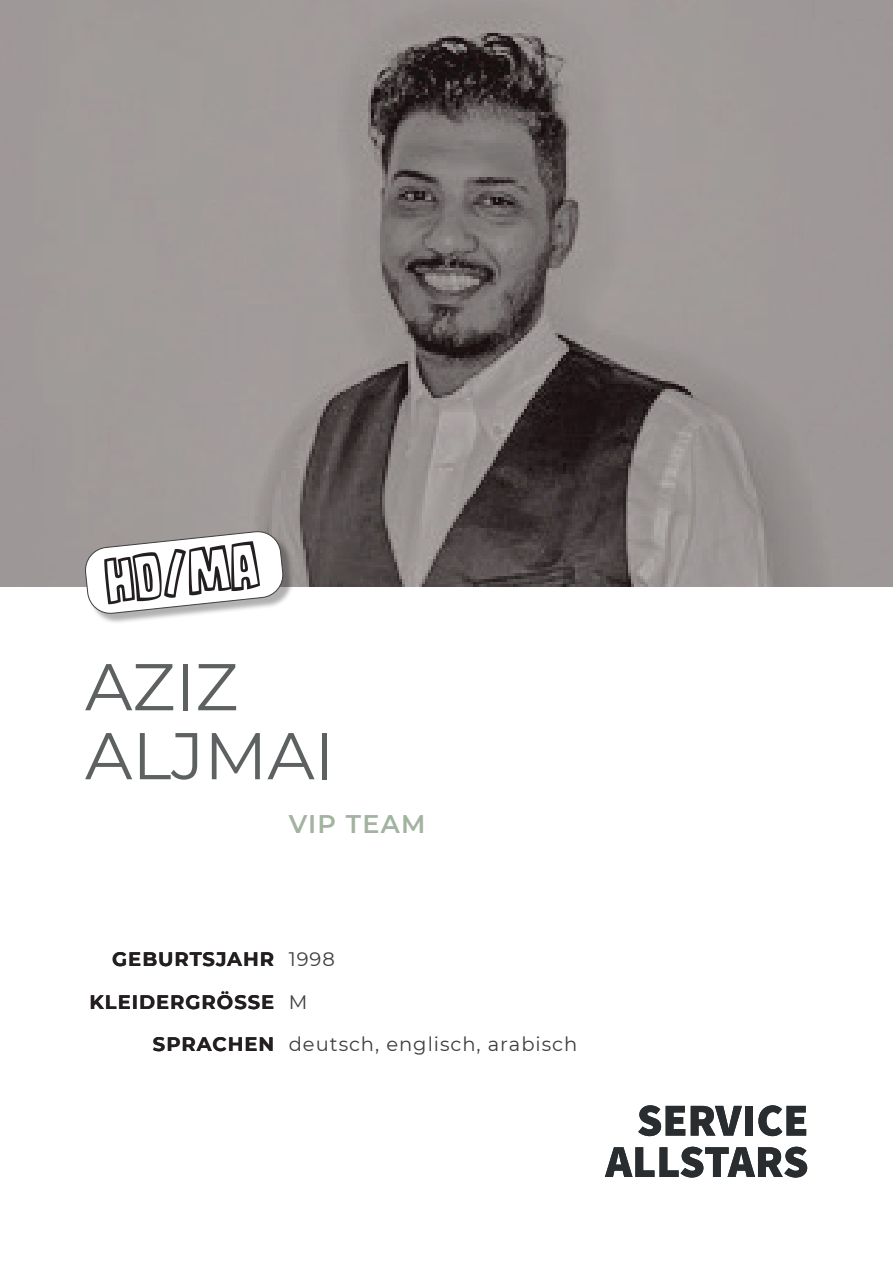
<style>
.page{position:relative;width:893px;height:1263px;background:#fff}
.page>*{position:absolute;margin:0;border:0;box-sizing:border-box;transform-origin:0 0}
.t1{font:67.35px "CC Dynamic Duo Open Variable";color:#231f20}
.t2{font:66px/69px "Montserrat";color:#5d6161}
.t3{font:600 25.5px "Montserrat";letter-spacing:.05em;color:#a2b3a0}
.t4{font:700 19.5px/42.5px "Montserrat";letter-spacing:.05em;color:#231f20;text-align:right}
.t5{font:19.5px/42.5px "Montserrat";letter-spacing:.05em;color:#3e3e3f}
</style>
<div class="page">
<img style="left:0;top:0;width:893px;height:587px">
<div style="left:87px;top:533px;width:207px;height:92px;background:#231f20;opacity:.35"></div>
<svg style="left:84px;top:530px;width:200px;height:84px"></svg>
<svg style="left:638px;top:1105px;width:47px;height:31px"></svg>
<svg style="left:691px;top:1106px;width:51px;height:29px"></svg>
<div style="left:745px;top:1106px;width:8px;height:29px;background:#292d2f"></div>
<svg style="left:758px;top:1105px;width:48px;height:31px"></svg>
<svg style="left:605px;top:1147px;width:202px;height:30px"></svg>
<h1 class="t1" style="left:101px;top:539px;width:156px;rotate:-6deg">HD/MA</h1>
<h2 class="t2" style="left:85px;top:650px;width:251px">AZIZ<br>ALJMAI</h2>
<h3 class="t3" style="left:289px;top:805px;width:138px">VIP TEAM</h3>
<p class="t4" style="left:90px;top:937px;width:186px">GEBURTSJAHR<br>KLEIDERGRÖSSE<br>SPRACHEN</p>
<p class="t5" style="left:289px;top:937px;width:290px">1998<br>M<br>deutsch, englisch, arabisch</p>
</div>
